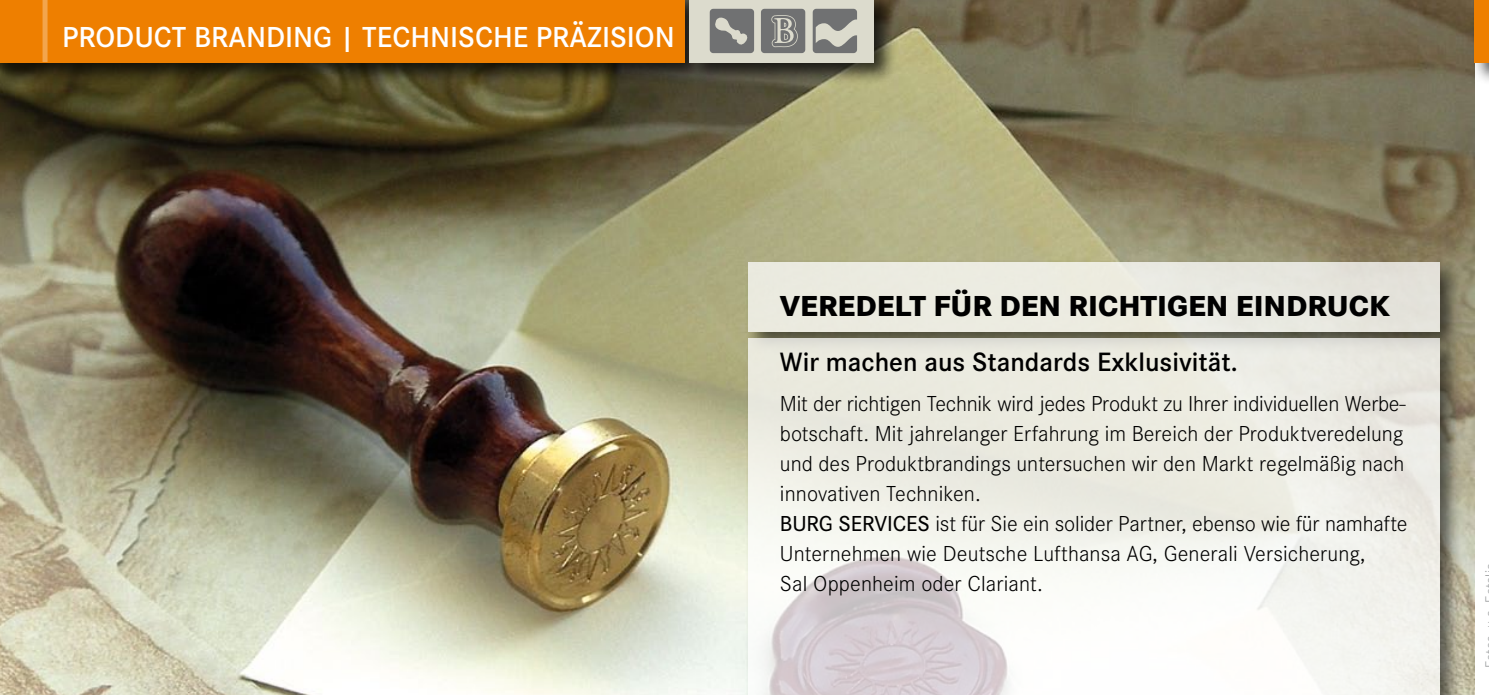
<style>
.page{position:relative;width:1489px;height:695px;background:#fff}
.page>*{position:absolute;margin:0;border:0;box-sizing:border-box;transform-origin:0 0}
.t1{font:600 30px "Corporate S";color:#fff}
.t2{font:800 30px "Corporate S";color:#000}
.t3{font:600 27.5px "Corporate S";color:#000}
.t4{font:300 22.5px/30px "Corporate S";color:#000}
.s1{font-weight:500}
</style>
<div class="page">
<img style="left:0;top:0;width:1474px;height:694px">
<div style="left:0;top:0;width:708px;height:86px;background:#000;opacity:.75"></div>
<div style="left:0;top:0;width:684px;height:62px;background:#ee7f00"></div>
<div style="left:1470px;top:0;width:18px;height:86px;background:#000;opacity:.75"></div>
<div style="left:1474px;top:0;width:14px;height:62px;background:#ee7f00"></div>
<div style="left:43px;top:0;width:5px;height:62px;background:#f3a54c"></div>
<div style="left:744px;top:258px;width:719px;height:97px;background:#000;opacity:.75"></div>
<div style="left:748px;top:262px;width:691px;height:69px;background:#ebeae0"></div>
<div style="left:744px;top:334px;width:719px;height:360px;background:#000;opacity:.75"></div>
<svg style="left:748px;top:338px;width:691px;height:356px;fill:#edece4"></svg>
<div style="left:685px;top:0;width:213px;height:86px;background:#000;opacity:.75"></div>
<div style="left:689px;top:0;width:184px;height:62px;background:#dcdbcd"></div>
<svg style="left:709px;top:9px;width:45px;height:44px"></svg>
<svg style="left:812px;top:9px;width:45px;height:44px"></svg>
<svg style="left:761px;top:9px;width:44px;height:44px;background:#80817f"></svg>
<h1 class="t1" style="left:62px;top:20px;width:614px">PRODUCT BRANDING | TECHNISCHE PRÄZISION</h1>
<h1 class="t2" style="left:780px;top:288px;width:611px">VEREDELT FÜR DEN RICHTIGEN EINDRUCK</h1>
<p class="t3" style="left:780px;top:345px;width:459px">Wir machen aus Standards Exklusivität.</p>
<p class="t4" style="left:780px;top:388px;width:629px">Mit der richtigen Technik wird jedes Produkt zu Ihrer individuellen Werbe&shy;botschaft. Mit jahrelanger Erfahrung im Bereich der Produktveredelung und des Produktbrandings untersuchen wir den Markt regelmäßig nach innovativen Techniken.<br><span class="s1">BURG SERVICES</span> ist für Sie ein solider Partner, ebenso wie für namhafte Unternehmen wie Deutsche Lufthansa AG, Generali Versicherung,<br>Sal Oppenheim oder Clariant.</p>
</div>
